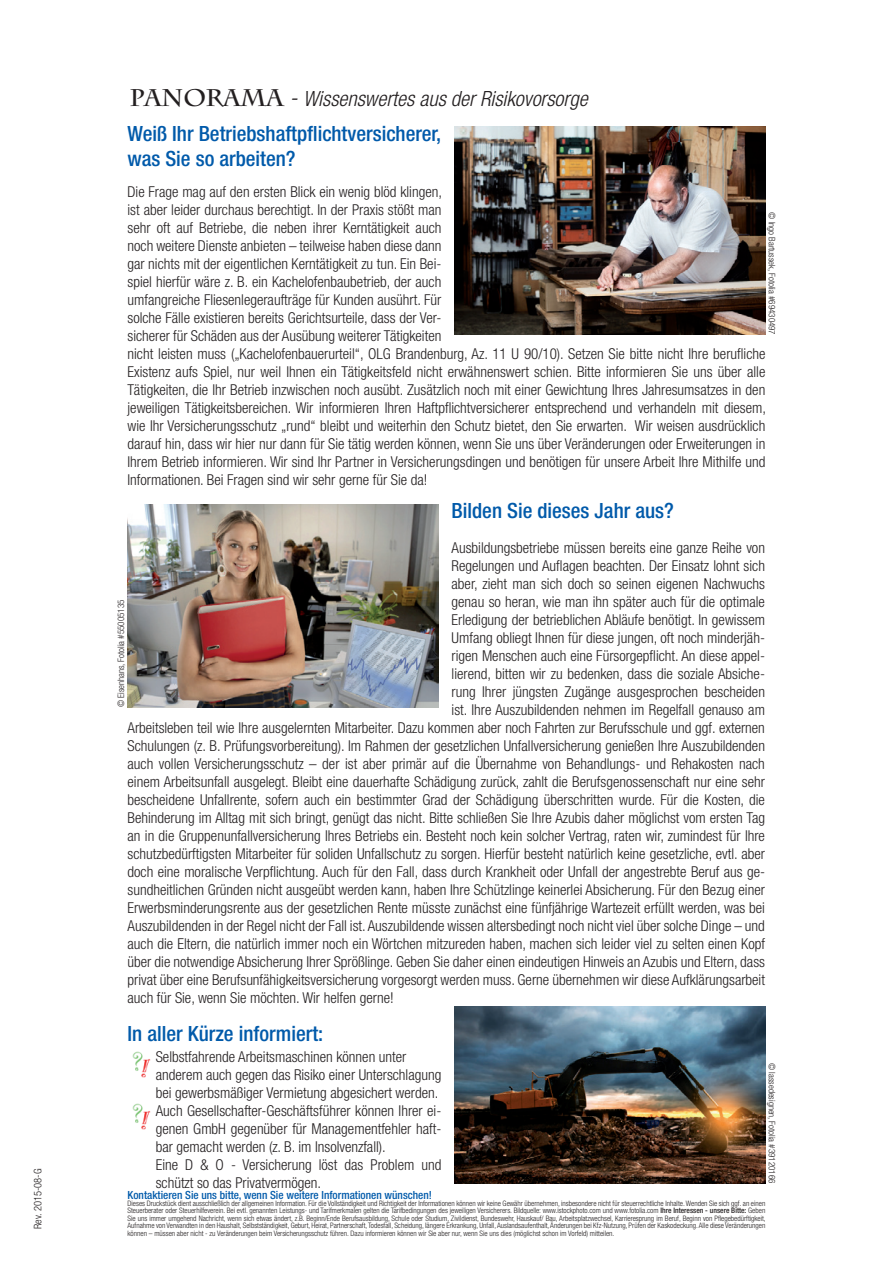
<style>
.page{position:relative;width:893px;height:1263px;background:#fff}
.page>*{position:absolute;margin:0;border:0;box-sizing:border-box;transform-origin:0 0}
.t1{font:500 condensed 21px/25.2px "Helvetica Neue LT Std";color:#015aaa}
.t2{font:italic 300 condensed 21px "Helvetica Neue LT Std";color:#231f20}
.t3{font:300 condensed 15px/18px "Helvetica Neue LT Std";color:#231f20}
.t4{font:500 condensed 11.25px "Helvetica Neue LT Std";color:#015aaa}
.t5{font:300 condensed 10.5px "Helvetica Neue LT Std";color:#231f20}
.t6{font:300 condensed 9px "Helvetica Neue LT Std";color:#231f20}
.t7{font:300 condensed 7.5px/7.5px "Helvetica Neue LT Std";color:#231f20;text-align:justify}
.s1{font-family:"Charlemagne Std";font-weight:700;font-style:normal;font-stretch:normal;font-size:24px}
.s2{font-size:24px}
.s3{font-weight:500}
</style>
<div class="page">
<img style="left:454px;top:126px;width:311px;height:209px">
<img style="left:128px;top:504px;width:311px;height:203px">
<img style="left:454px;top:1006px;width:311px;height:177px">
<img style="left:133px;top:1051px;width:17px;height:26px">
<img style="left:133px;top:1103px;width:17px;height:26px">
<p class="t5" style="left:32px;top:1229px;width:62px;rotate:-90deg">Rev. 2015-08-G</p>
<h1 class="t2" style="left:130px;top:87px;width:460px"><span class="s1">PANORAMA</span> <span class="s2">-</span> Wissenswertes aus der Risikovorsorge</h1>
<h1 class="t1" style="left:128px;top:121px;width:315px">Weiß Ihr Betriebshaftpflichtversicherer, was Sie so arbeiten?</h1>
<p class="t3" style="left:128px;top:183px;width:640px">Die Frage mag auf den ersten Blick ein wenig blöd klingen,<br>ist aber leider durchaus berechtigt. In der Praxis stößt man<br>sehr oft auf Betriebe, die neben ihrer Kerntätigkeit auch<br>noch weitere Dienste anbieten – teilweise haben diese dann<br>gar nichts mit der eigentlichen Kerntätigkeit zu tun. Ein Bei-<br>spiel hierfür wäre z. B. ein Kachelofenbaubetrieb, der auch<br>umfangreiche Fliesenlegeraufträge für Kunden ausührt. Für<br>solche Fälle existieren bereits Gerichtsurteile, dass der Ver-<br>sicherer für Schäden aus der Ausübung weiterer Tätigkeiten<br>nicht leisten muss („Kachelofenbauerurteil“, OLG Brandenburg, Az. 11 U 90/10). Setzen Sie bitte nicht Ihre berufliche Existenz aufs Spiel, nur weil Ihnen ein Tätigkeitsfeld nicht erwähnenswert schien. Bitte informieren Sie uns über alle Tätigkeiten, die Ihr Betrieb inzwischen noch ausübt. Zusätzlich noch mit einer Gewichtung Ihres Jahresumsatzes in den jeweiligen Tätigkeitsbereichen. Wir informieren Ihren Haftpflichtversicherer entsprechend und verhandeln mit diesem, wie Ihr Versicherungsschutz „rund“ bleibt und weiterhin den Schutz bietet, den Sie erwarten. Wir weisen ausdrücklich darauf hin, dass wir hier nur dann für Sie tätig werden können, wenn Sie uns über Veränderungen oder Erweiterungen in Ihrem Betrieb informieren. Wir sind Ihr Partner in Versicherungsdingen und benötigen für unsere Arbeit Ihre Mithilfe und Informationen. Bei Fragen sind wir sehr gerne für Sie da!</p>
<p class="t6" style="left:777px;top:212px;width:124px;rotate:90deg">© Ingo Bartussek, Fotolia #69430497</p>
<h1 class="t1" style="left:452px;top:498px;width:224px">Bilden Sie dieses Jahr aus?</h1>
<p class="t3" style="left:452px;top:538px;width:315px">Ausbildungsbetriebe müssen bereits eine ganze Reihe von</p>
<p class="t3" style="left:452px;top:556px;width:315px">Regelungen und Auflagen beachten. Der Einsatz lohnt sich</p>
<p class="t3" style="left:452px;top:574px;width:315px">aber, zieht man sich doch so seinen eigenen Nachwuchs</p>
<p class="t3" style="left:452px;top:592px;width:315px">genau so heran, wie man ihn später auch für die optimale</p>
<p class="t3" style="left:452px;top:610px;width:315px">Erledigung der betrieblichen Abläufe benötigt. In gewissem</p>
<p class="t3" style="left:452px;top:628px;width:315px">Umfang obliegt Ihnen für diese jungen, oft noch minderjäh-</p>
<p class="t3" style="left:452px;top:646px;width:315px">rigen Menschen auch eine Fürsorgepflicht. An diese appel-</p>
<p class="t3" style="left:452px;top:664px;width:315px">lierend, bitten wir zu bedenken, dass die soziale Absiche-</p>
<p class="t3" style="left:452px;top:682px;width:315px">rung Ihrer jüngsten Zugänge ausgesprochen bescheiden</p>
<p class="t3" style="left:452px;top:700px;width:315px">ist. Ihre Auszubildenden nehmen im Regelfall genauso am</p>
<p class="t3" style="left:128px;top:718px;width:639px">Arbeitsleben teil wie Ihre ausgelernten Mitarbeiter. Dazu kommen aber noch Fahrten zur Berufsschule und ggf. externen</p>
<p class="t3" style="left:128px;top:736px;width:639px">Schulungen (z. B. Prüfungsvorbereitung). Im Rahmen der gesetzlichen Unfallversicherung genießen Ihre Auszubildenden</p>
<p class="t3" style="left:128px;top:754px;width:639px">auch vollen Versicherungsschutz – der ist aber primär auf die Übernahme von Behandlungs- und Rehakosten nach</p>
<p class="t3" style="left:128px;top:772px;width:639px">einem Arbeitsunfall ausgelegt. Bleibt eine dauerhafte Schädigung zurück, zahlt die Berufsgenossenschaft nur eine sehr</p>
<p class="t3" style="left:128px;top:790px;width:639px">bescheidene Unfallrente, sofern auch ein bestimmter Grad der Schädigung überschritten wurde. Für die Kosten, die</p>
<p class="t3" style="left:128px;top:808px;width:639px">Behinderung im Alltag mit sich bringt, genügt das nicht. Bitte schließen Sie Ihre Azubis daher möglichst vom ersten Tag</p>
<p class="t3" style="left:128px;top:826px;width:639px">an in die Gruppenunfallversicherung Ihres Betriebs ein. Besteht noch kein solcher Vertrag, raten wir, zumindest für Ihre</p>
<p class="t3" style="left:128px;top:844px;width:639px">schutzbedürftigsten Mitarbeiter für soliden Unfallschutz zu sorgen. Hierfür besteht natürlich keine gesetzliche, evtl. aber</p>
<p class="t3" style="left:128px;top:862px;width:639px">doch eine moralische Verpflichtung. Auch für den Fall, dass durch Krankheit oder Unfall der angestrebte Beruf aus ge-</p>
<p class="t3" style="left:128px;top:880px;width:639px">sundheitlichen Gründen nicht ausgeübt werden kann, haben Ihre Schützlinge keinerlei Absicherung. Für den Bezug einer</p>
<p class="t3" style="left:128px;top:898px;width:639px">Erwerbsminderungsrente aus der gesetzlichen Rente müsste zunächst eine fünfjährige Wartezeit erfüllt werden, was bei</p>
<p class="t3" style="left:128px;top:916px;width:639px">Auszubildenden in der Regel nicht der Fall ist. Auszubildende wissen altersbedingt noch nicht viel über solche Dinge – und</p>
<p class="t3" style="left:128px;top:934px;width:639px">auch die Eltern, die natürlich immer noch ein Wörtchen mitzureden haben, machen sich leider viel zu selten einen Kopf</p>
<p class="t3" style="left:128px;top:952px;width:639px">über die notwendige Absicherung Ihrer Sprößlinge. Geben Sie daher einen eindeutigen Hinweis an Azubis und Eltern, dass</p>
<p class="t3" style="left:128px;top:970px;width:639px">privat über eine Berufsunfähigkeitsversicherung vorgesorgt werden muss. Gerne übernehmen wir diese Aufklärungsarbeit</p>
<p class="t3" style="left:128px;top:988px;width:268px">auch für Sie, wenn Sie möchten. Wir helfen gerne!</p>
<h1 class="t1" style="left:128px;top:1021px;width:197px">In aller Kürze informiert:</h1>
<p class="t3" style="left:156px;top:1048px;width:287px">Selbstfahrende Arbeitsmaschinen können unter anderem auch gegen das Risiko einer Unterschlagung bei gewerbsmäßiger Vermietung abgesichert werden.<br>Auch Gesellschafter-Geschäftsführer können Ihrer ei&shy;genen GmbH gegenüber für Managementfehler haft&shy;bar gemacht werden (z. B. im Insolvenzfall).<br>Eine D &amp; O - Versicherung löst das Problem und schützt so das Privatvermögen.</p>
<p class="t4" style="left:128px;top:1188px;width:306px">Kontaktieren Sie uns bitte, wenn Sie weitere Informationen wünschen!</p>
<p class="t6" style="left:116px;top:707px;width:109px;rotate:-90deg">© Eisenhans, Fotolia #55005135</p>
<p class="t6" style="left:777px;top:1063px;width:122px;rotate:90deg">© lassedesignen, Fotolia #39120166</p>
<p class="t7" style="left:128px;top:1199px;width:640px">Dieses Druckstück dient ausschließlich der allgemeinen Information. Für die Vollständigkeit und Richtigkeit der Informationen können wir keine Gewähr übernehmen, insbesondere nicht für steuerrechtliche Inhalte. Wenden Sie sich ggf. an einen Steuerberater oder Steuerhilfeverein. Bei evtl. genannten Leistungs- und Tarifmerkmalen gelten die Tarifbedingungen des jeweiligen Versicherers. Bildquelle: www.istockphoto.com und www.fotolia.com <span class="s3">Ihre Interessen - unsere Bitte:</span> Geben Sie uns immer umgehend Nachricht, wenn sich etwas ändert, z.B. Beginn/Ende Berufsausbildung, Schule oder Studium, Zivildienst, Bundeswehr, Hauskauf/ Bau, Arbeitsplatzwechsel, Karrieresprung im Beruf, Beginn von Pflegebedürftigkeit, Aufnahme von Verwandten in den Haushalt, Selbstständigkeit, Geburt, Heirat, Partnerschaft, Todesfall, Scheidung, längere Erkrankung, Unfall, Auslandsaufenthalt, Änderungen bei Kfz-Nutzung, Prüfen der Kaskodeckung. Alle diese Veränderungen können – müssen aber nicht - zu Veränderungen beim Versicherungsschutz führen. Dazu informieren können wir Sie aber nur, wenn Sie uns dies (möglichst schon im Vorfeld) mitteilen.</p>
</div>
